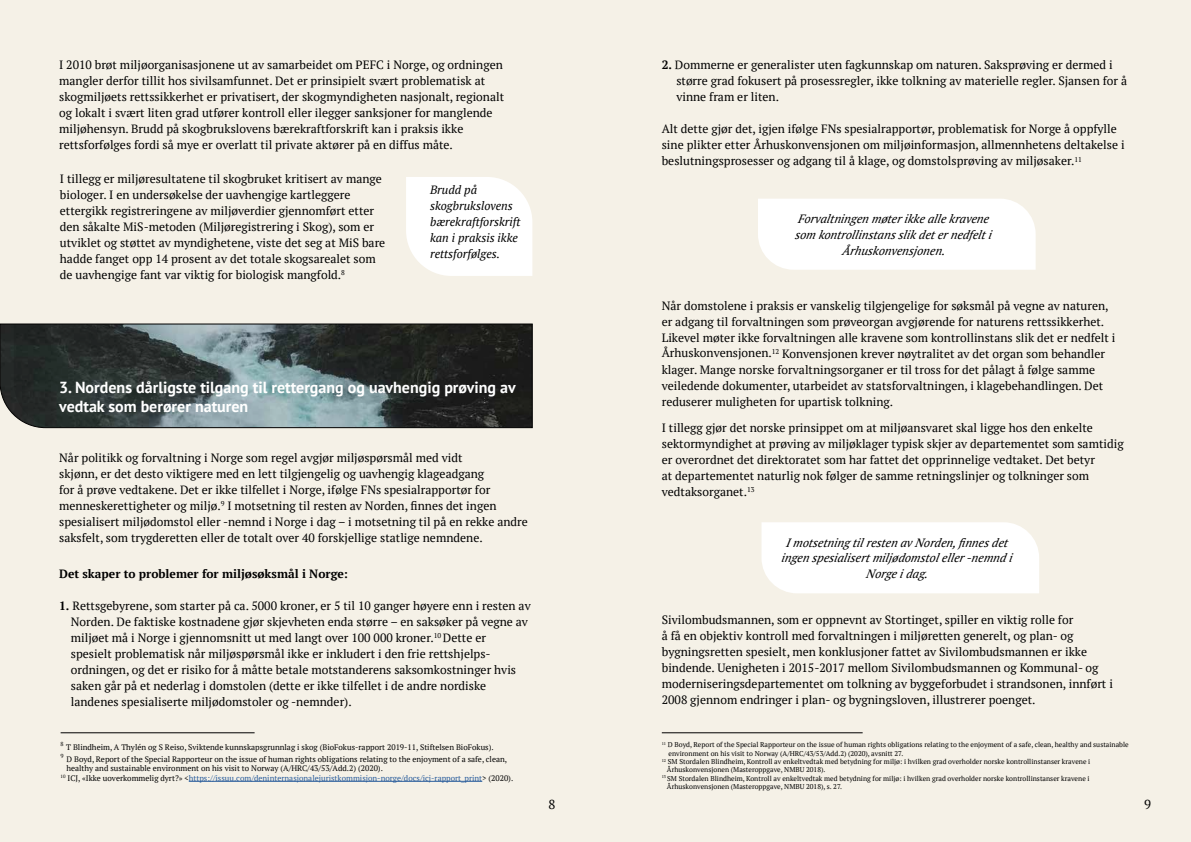
<style>
.page{position:relative;width:1191px;height:842px;background:#fff}
.page>*{position:absolute;margin:0;border:0;box-sizing:border-box;transform-origin:0 0}
.t1{font:700 16px/19.2px "PT Sans";color:#fff}
.t2{font:13px "PT Serif";color:#000}
.t3{font:12px/16px "PT Serif";color:#000}
.t4{font:italic 12px/16px "PT Serif";color:#000;text-align:center}
.t5{font:700 12px "PT Serif";color:#000}
.t6{font:8px/12px "PT Serif";color:#000}
.t7{font:7px "PT Serif";color:#000}
.s1{font-weight:700}
.s2{color:#275b9b}
</style>
<div class="page">
<div style="left:0;top:1px;width:1191px;height:841px;background:#f5f1e7"></div>
<hr style="left:662px;top:732px;width:200px;height:1px;background:#000">
<svg style="left:406px;top:177px;width:126px;height:99px;background:#fefdfd"></svg>
<div style="left:761px;top:522px;width:278px;height:71px;background:#fff"></div>
<div style="left:758px;top:199px;width:277px;height:71px;background:#fff"></div>
<hr style="left:189px;top:781px;width:293px;height:1px;background:#275b9b">
<hr style="left:61px;top:732px;width:194px;height:1px;background:#000">
<svg style="left:0;top:324px;width:14px;height:92px"></svg>
<svg style="left:14px;top:324px;width:518px;height:104px;background:#424c4c"></svg>
<p class="t3" style="left:59px;top:57px;width:446px">I 2010 brøt miljøorganisasjonene ut av samarbeidet om PEFC i Norge, og ordningen mangler derfor tillit hos sivilsamfunnet. Det er prinsipielt svært problematisk at skogmiljøets rettssikkerhet er privatisert, der skogmyndigheten nasjonalt, regionalt og lokalt i svært liten grad utfører kontroll eller ilegger sanksjoner for manglende miljøhensyn. Brudd på skogbrukslovens bærekraftforskrift kan i praksis ikke rettsforfølges fordi så mye er overlatt til private aktører på en diffus måte.</p>
<p class="t4" style="left:430px;top:182px;width:92px;text-align:left">Brudd på skogbrukslovens bærekraftforskrift kan i praksis ikke rettsforfølges.</p>
<p class="t3" style="left:60px;top:171px;width:327px">I tillegg er miljøresultatene til skogbruket kritisert av mange biologer. I en undersøkelse der uavhengige kartleggere ettergikk registreringene av miljøverdier gjennomført etter den såkalte MiS-metoden (Miljøregistrering i Skog), som er utviklet og støttet av myndighetene, viste det seg at MiS bare hadde fanget opp 14 prosent av det totale skogsarealet som de uavhengige fant var viktig for biologisk mangfold.<sup>8</sup></p>
<h1 class="t1" style="left:59px;top:377px;width:458px">3. Nordens dårligste tilgang til rettergang og uavhengig prøving av vedtak som berører naturen</h1>
<p class="t3" style="left:59px;top:449px;width:470px">Når politikk og forvaltning i Norge som regel avgjør miljøspørsmål med vidt<br>skjønn, er det desto viktigere med en lett tilgjengelig og uavhengig klageadgang<br>for å prøve vedtakene. Det er ikke tilfellet i Norge, ifølge FNs spesialrapportør for menneskerettigheter og miljø.<sup>9</sup> I motsetning til resten av Norden, finnes det ingen spesialisert miljødomstol eller -nemnd i Norge i dag – i motsetning til på en rekke andre saksfelt, som trygderetten eller de totalt over 40 forskjellige statlige nemndene.</p>
<p class="t5" style="left:59px;top:566px;width:290px">Det skaper to problemer for miljøsøksmål i Norge:</p>
<p class="t3" style="left:71px;top:598px;width:461px;text-indent:-12px"><span class="s1">1.</span> Rettsgebyrene, som starter på ca. 5000 kroner, er 5 til 10 ganger høyere enn i resten av Norden. De faktiske kostnadene gjør skjevheten enda større – en saksøker på vegne av miljøet må i Norge i gjennomsnitt ut med langt over 100 000 kroner.<sup>10</sup> Dette er<br>spesielt problematisk når miljøspørsmål ikke er inkludert i den frie rettshjelps&shy;ordningen, og det er risiko for å måtte betale motstanderens saksomkostninger hvis saken går på et nederlag i domstolen (dette er ikke tilfellet i de andre nordiske landenes spesialiserte miljødomstoler og -nemnder).</p>
<p class="t6" style="left:61px;top:740px;width:448px"><sup>8</sup> T Blindheim, A Thylén og S Reiso, Sviktende kunnskapsgrunnlag i skog (BioFokus-rapport 2019-11, Stiftelsen BioFokus).<br><sup>9</sup> D Boyd, Report of the Special Rapporteur on the issue of human rights obligations relating to the enjoyment of a safe, clean,</p>
<p class="t6" style="left:61px;top:763px;width:454px;line-height:9.6px;text-indent:6px">healthy and sustainable environment on his visit to Norway (A/HRC/43/53/Add.2) (2020).<br><sup>10</sup> ICJ, «Ikke uoverkommelig dyrt?» &lt;<span class="s2">https://issuu.com/deninternasjonalejuristkommisjon-norge/docs/icj-rapport_print</span>&gt; (2020).</p>
<p class="t3" style="left:676px;top:57px;width:452px;text-indent:-15px"><span class="s1">2.</span> Dommerne er generalister uten fagkunnskap om naturen. Saksprøving er dermed i større grad fokusert på prosessregler, ikke tolkning av materielle regler. Sjansen for å vinne fram er liten.</p>
<p class="t3" style="left:662px;top:121px;width:464px">Alt dette gjør det, igjen ifølge FNs spesialrapportør, problematisk for Norge å oppfylle sine plikter etter Århuskonvensjonen om miljøinformasjon, allmennhetens deltakelse i beslutningsprosesser og adgang til å klage, og domstolsprøving av miljøsaker.<sup>11</sup></p>
<p class="t4" style="left:794px;top:211px;width:201px">Forvaltningen møterikke alle kravene som kontrollinstans slik deternedfelti<br>Århuskonvensjonen.</p>
<p class="t3" style="left:662px;top:297px;width:455px">Når domstolene i praksis er vanskelig tilgjengelige for søksmål på vegne av naturen, er adgang til forvaltningen som prøveorgan avgjørende for naturens rettssikkerhet.<br>Likevel møter ikke forvaltningen alle kravene som kontrollinstans slik det er nedfelt i Århuskonvensjonen.<sup>12</sup> Konvensjonen krever nøytralitet av det organ som behandler klager. Mange norske forvaltningsorganer er til tross for det pålagt å følge samme veiledende dokumenter, utarbeidet av statsforvaltningen, i klagebehandlingen. Det reduserer muligheten for upartisk tolkning.</p>
<p class="t3" style="left:662px;top:420px;width:463px">I tillegg gjør det norske prinsippet om at miljøansvaret skal ligge hos den enkelte sektormyndighet at prøving av miljøklager typisk skjer av departementet som samtidig er overordnet det direktoratet som har fattet det opprinnelige vedtaket. Det betyr<br>at departementet naturlig nok følger de samme retningslinjer og tolkninger som vedtaksorganet.<sup>13</sup></p>
<p class="t4" style="left:781px;top:534px;width:235px">I motsetning tilresten av Norden, finnes det ingen spesialisertmiljødomstoleller-nemnd i<br>Norge idag.</p>
<p class="t3" style="left:662px;top:612px;width:452px">Sivilombudsmannen, som er oppnevnt av Stortinget, spiller en viktig rolle for<br>å få en objektiv kontroll med forvaltningen i miljøretten generelt, og plan- og bygningsretten spesielt, men konklusjoner fattet av Sivilombudsmannen er ikke bindende. Uenigheten i 2015-2017 mellom Sivilombudsmannen og Kommunal- og moderniseringsdepartementet om tolkning av byggeforbudet i strandsonen, innført i 2008 gjennom endringer i plan- og bygningsloven, illustrerer poenget.</p>
<p class="t7" style="left:662px;top:740px;width:468px"><sup>11</sup> D Boyd, Report of the Special Rapporteur on the issue of human rights obligations relating to the enjoyment of a safe, clean, healthy and sustainable</p>
<p class="t7" style="left:668px;top:748px;width:236px">environment on his visit to Norway (A/HRC/43/53/Add.2) (2020), avsnitt 27.</p>
<p class="t7" style="left:662px;top:757px;width:430px"><sup>12</sup> SM Stordalen Blindheim, Kontroll av enkeltvedtak med betydning for miljø: i hvilken grad overholder norske kontrollinstanser kravene i</p>
<p class="t7" style="left:667px;top:765px;width:160px">Århuskonvensjonen (Masteroppgave, NMBU 2018).</p>
<p class="t7" style="left:662px;top:774px;width:429px"><sup>13</sup> SM Stordalen Blindheim, Kontroll av enkeltvedtak med betydning for miljø: i hvilken grad overholder norske kontrollinstanser kravene i</p>
<p class="t7" style="left:667px;top:782px;width:177px">Århuskonvensjonen (Masteroppgave, NMBU 2018), s. 27.</p>
<p class="t2" style="left:548px;top:796px;width:8px">8</p>
<p class="t2" style="left:1144px;top:796px;width:8px">9</p>
</div>
